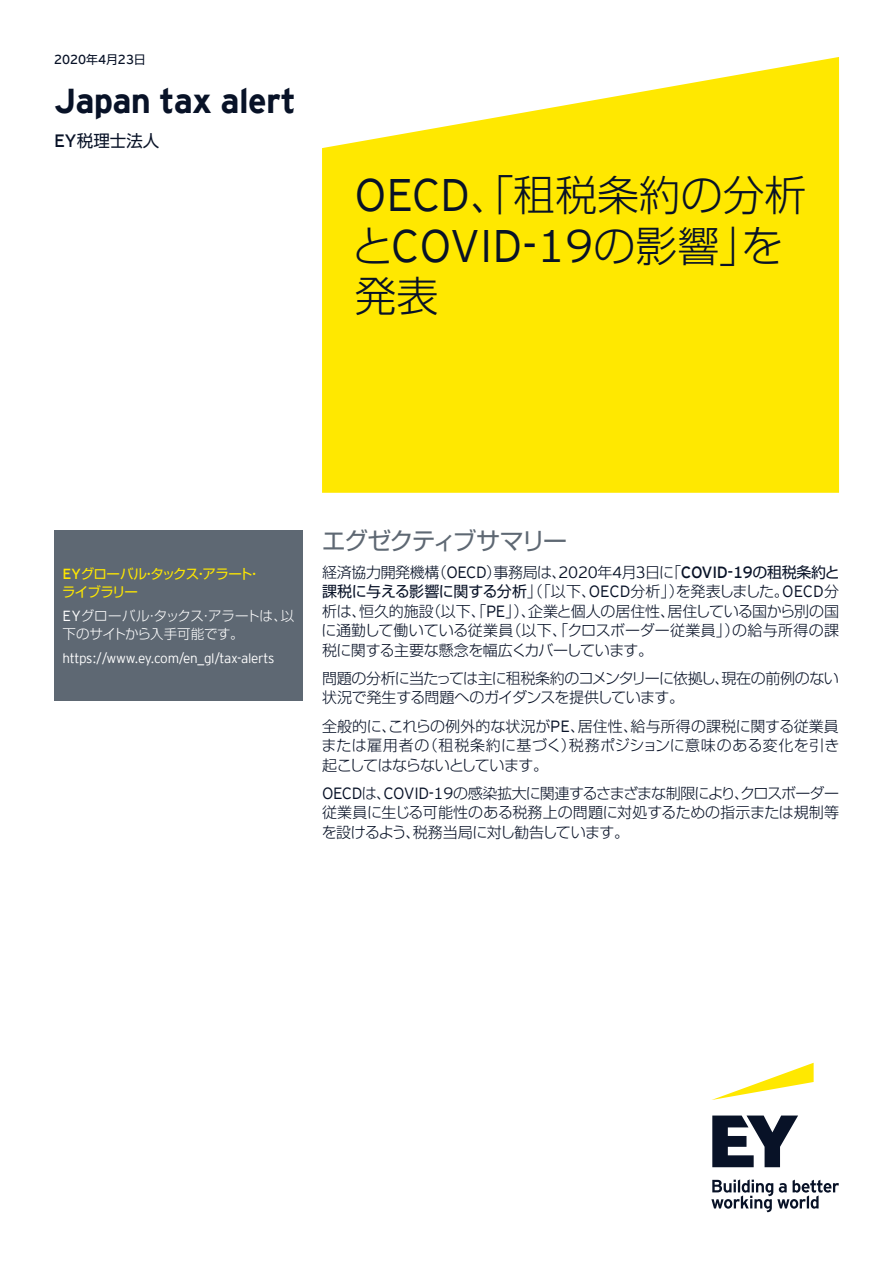
<style>
.page{position:relative;width:893px;height:1263px;background:#fff}
.page>*{position:absolute;margin:0;border:0;box-sizing:border-box;transform-origin:0 0}
.t1{font:300 45.45px "EY Interstate";color:#081227}
.t2{font:300 42px "Shin Go Pro";letter-spacing:-.005em;color:#081227}
.t3{font:700 34.5px "EY Interstate";letter-spacing:-.02em;color:#081227}
.t4{font:24px "Shin Go Pro";letter-spacing:-.07em;color:#5e6873}
.t5{font:16.5px "Shin Go Pro";color:#081227}
.t6{font:300 15px/19.5px "Shin Go Pro";letter-spacing:-.02em;color:#081227;text-align:justify}
.t7{font:300 13.5px "EY Interstate";letter-spacing:-.02em;color:#fff}
.t8{font:300 13.5px/18px "Shin Go Pro";letter-spacing:-.02em;color:#fff}
.t9{font:13.5px/18px "Shin Go Pro";letter-spacing:-.055em;color:#ffe800}
.t10{font:13.05px "EY Interstate";color:#081227}
.s1{font-family:"Shin Go Pro";font-size:12px}
.s2{font-family:"EY Interstate";font-size:17.85px}
.s3{font-family:"EY Interstate";font-size:45.45px}
.s4{font-family:"Shin Go Pro";font-size:42px}
.s5{font-family:"EY Interstate";font-size:14.7px}
.s6{font-family:"EY Interstate";font-size:16.2px}
.s7{font-family:"EY Interstate";font-weight:400;font-size:16.2px}
.s8{font-weight:400}
</style>
<div class="page">
<svg style="left:712px;top:1063px;width:102px;height:37px"></svg>
<svg style="left:711px;top:1115px;width:128px;height:97px"></svg>
<svg style="left:322px;top:57px;width:517px;height:436px;background:#ffea1a"></svg>
<div style="left:54px;top:531px;width:249px;height:170px;background:#5e6873"></div>
<p class="t10" style="left:54px;top:50px;width:93px">2020<span class="s1">年</span>4<span class="s1">月</span>23<span class="s1">日</span></p>
<h3 class="t3" style="left:54px;top:76px;width:243px">Japan tax alert</h3>
<p class="t5" style="left:54px;top:127px;width:107px"><span class="s2">EY</span>税理士法人</p>
<h2 class="t2" style="left:354px;top:161px;width:454px"><span class="s3">OECD</span>、「租税条約の分析</h2>
<h1 class="t1" style="left:352px;top:213px;width:433px"><span class="s4">と</span>COVID-19<span class="s4">の影響」を</span></h1>
<h2 class="t2" style="left:354px;top:262px;width:85px">発表</h2>
<p class="t9" style="left:62px;top:563px;width:200px"><span class="s5">EY</span>グローバル・タックス・アラート・ライブラリー</p>
<p class="t8" style="left:63px;top:606px;width:233px"><span class="s5">EY</span>グローバル・タックス・アラートは、以下のサイトから入手可能です。</p>
<p class="t7" style="left:63px;top:648px;width:214px">https://www.ey.com/en_gl/tax-alerts</p>
<h3 class="t4" style="left:322px;top:521px;width:247px">エグゼクティブサマリー</h3>
<p class="t6" style="left:322px;top:561px;width:520px">経済協力開発機構（<span class="s6">OECD</span>）事務局は、<span class="s6">2020</span>年<span class="s6">4</span>月<span class="s6">3</span>日に「<span class="s7">COVID-19</span><span class="s8">の租税条約と課税に与える影響に関する分析</span>」（「以下、<span class="s6">OECD</span>分析」）を発表しました。<span class="s6">OECD</span>分析は、恒久的施設（以下、「<span class="s6">PE</span>」）、企業と個人の居住性、居住している国から別の国に通勤して働いている従業員（以下、「クロスボーダー従業員」）の給与所得の課税に関する主要な懸念を幅広くカバーしています。</p>
<p class="t6" style="left:322px;top:667px;width:518px">問題の分析に当たっては主に租税条約のコメンタリーに依拠し、現在の前例のない状況で発生する問題へのガイダンスを提供しています。</p>
<p class="t6" style="left:322px;top:714px;width:519px">全般的に、これらの例外的な状況が<span class="s6">PE</span>、居住性、給与所得の課税に関する従業員または雇用者の（租税条約に基づく）税務ポジションに意味のある変化を引き起こしてはならないとしています。</p>
<p class="t6" style="left:322px;top:781px;width:519px"><span class="s6">OECD</span>は、<span class="s6">COVID-19</span>の感染拡大に関連するさまざまな制限により、クロスボーダー従業員に生じる可能性のある税務上の問題に対処するための指示または規制等を設けるよう、税務当局に対し勧告しています。</p>
</div>
